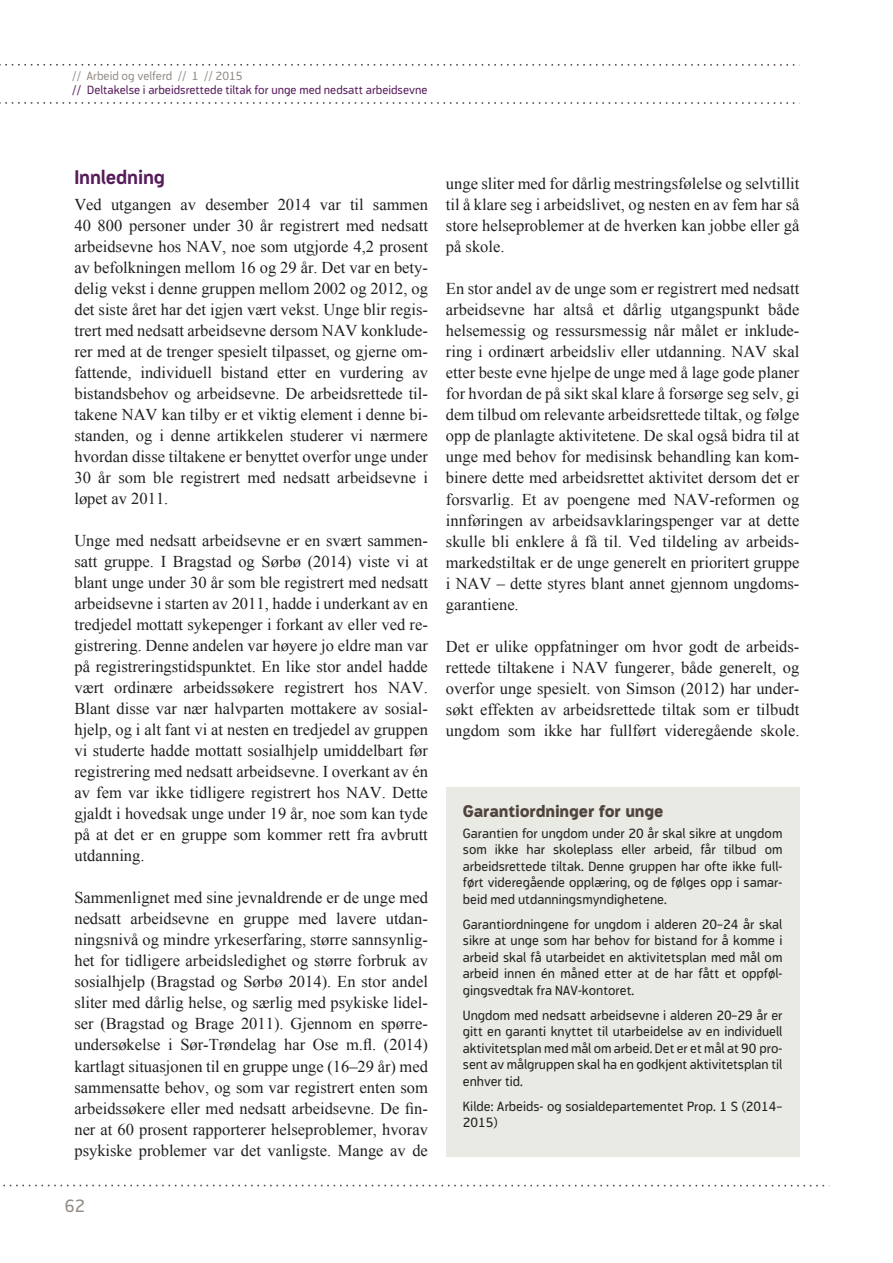
<style>
.page{position:relative;width:893px;height:1263px;background:#fff}
.page>*{position:absolute;margin:0;border:0;box-sizing:border-box;transform-origin:0 0}
.t1{font:700 19.5px "Modus";letter-spacing:-.01em;color:#561c5a}
.t2{font:18px "Modus";color:#948d87}
.t3{font:16.5px/21px "Times New Roman";color:#231f20;text-align:justify}
.t4{font:800 16.5px "Modus";letter-spacing:-.01em;color:#50433d}
.t5{font:13.5px/16.5px "Modus";color:#231f20;text-align:justify}
.t6{font:12px "Modus";color:#561c5a}
.t7{font:12px "Modus";color:#948d87}
</style>
<div class="page">
<svg style="left:0;top:64px;width:795px;height:2px"></svg>
<svg style="left:0;top:102px;width:795px;height:2px"></svg>
<svg style="left:3px;top:1185px;width:822px;height:1px"></svg>
<div style="left:446px;top:788px;width:353px;height:369px;background:#e9eae4"></div>
<p class="t7" style="left:72px;top:69px;width:172px">// Arbeid og velferd // 1 // 2015</p>
<p class="t6" style="left:72px;top:83px;width:357px">// Deltakelse i arbeidsrettede tiltak for unge med nedsatt arbeidsevne</p>
<p class="t1" style="left:74px;top:167px;width:92px">Innledning</p>
<p class="t3" style="left:74px;top:194px;width:355px">Ved utgangen av desember 2014 var til sammen 40 800 personer under 30 år registrert med nedsatt arbeidsevne hos NAV, noe som utgjorde 4,2 prosent av befolkningen mellom 16 og 29 år. Det var en bety&shy;delig vekst i denne gruppen mellom 2002 og 2012, og det siste året har det igjen vært vekst. Unge blir regis&shy;trert med nedsatt arbeidsevne dersom NAV konklude&shy;rer med at de trenger spesielt tilpasset, og gjerne om&shy;fattende, individuell bistand etter en vurdering av bistandsbehov og arbeidsevne. De arbeidsrettede til&shy;takene NAV kan tilby er et viktig element i denne bi&shy;standen, og i denne artikkelen studerer vi nærmere hvordan disse tiltakene er benyttet overfor unge under 30 år som ble registrert med nedsatt arbeidsevne i løpet av 2011.</p>
<p class="t3" style="left:74px;top:530px;width:355px">Unge med nedsatt arbeidsevne er en svært sammen&shy;satt gruppe. I Bragstad og Sørbø (2014) viste vi at blant unge under 30 år som ble registrert med nedsatt arbeidsevne i starten av 2011, hadde i underkant av en tredjedel mottatt sykepenger i forkant av eller ved re&shy;gistrering. Denne andelen var høyere jo eldre man var på registreringstidspunktet. En like stor andel hadde vært ordinære arbeidssøkere registrert hos NAV.<br>Blant disse var nær halvparten mottakere av sosial&shy;hjelp, og i alt fant vi at nesten en tredjedel av gruppen vi studerte hadde mottatt sosialhjelp umiddelbart før registrering med nedsatt arbeidsevne. I overkant av én av fem var ikke tidligere registrert hos NAV. Dette gjaldt i hovedsak unge under 19 år, noe som kan tyde på at det er en gruppe som kommer rett fra avbrutt utdanning.</p>
<p class="t3" style="left:74px;top:887px;width:355px">Sammenlignet med sine jevnaldrende er de unge med nedsatt arbeidsevne en gruppe med lavere utdan&shy;ningsnivå og mindre yrkeserfaring, større sannsynlig&shy;het for tidligere arbeidsledighet og større forbruk av sosialhjelp (Bragstad og Sørbø 2014). En stor andel sliter med dårlig helse, og særlig med psykiske lidel&shy;ser (Bragstad og Brage 2011). Gjennom en spørre&shy;undersøkelse i Sør-Trøndelag har Ose m.fl. (2014) kartlagt situasjonen til en gruppe unge (16–29 år) med sammensatte behov, og som var registrert enten som arbeidssøkere eller med nedsatt arbeidsevne. De fin&shy;ner at 60 prosent rapporterer helseproblemer, hvorav psykiske problemer var det vanligste. Mange av de</p>
<p class="t2" style="left:65px;top:1195px;width:22px">62</p>
<p class="t3" style="left:446px;top:173px;width:355px">unge sliter med for dårlig mestringsfølelse og selvtillit til å klare seg i arbeidslivet, og nesten en av fem har så store helseproblemer at de hverken kan jobbe eller gå på skole.</p>
<p class="t3" style="left:446px;top:278px;width:355px">En stor andel av de unge som er registrert med nedsatt arbeidsevne har altså et dårlig utgangspunkt både helsemessig og ressursmessig når målet er inklude&shy;ring i ordinært arbeidsliv eller utdanning. NAV skal etter beste evne hjelpe de unge med å lage gode planer for hvordan de på sikt skal klare å forsørge seg selv, gi dem tilbud om relevante arbeidsrettede tiltak, og følge opp de planlagte aktivitetene. De skal også bidra til at unge med behov for medisinsk behandling kan kom&shy;binere dette med arbeidsrettet aktivitet dersom det er forsvarlig. Et av poengene med NAV-reformen og innføringen av arbeidsavklaringspenger var at dette skulle bli enklere å få til. Ved tildeling av arbeids&shy;markedstiltak er de unge generelt en prioritert gruppe i NAV – dette styres blant annet gjennom ungdoms&shy;garantiene.</p>
<p class="t3" style="left:446px;top:635px;width:355px">Det er ulike oppfatninger om hvor godt de arbeids&shy;rettede tiltakene i NAV fungerer, både generelt, og overfor unge spesielt. von Simson (2012) har under&shy;søkt effekten av arbeidsrettede tiltak som er tilbudt ungdom som ikke har fullført videregående skole.</p>
<p class="t4" style="left:463px;top:802px;width:202px">Garantiordninger for unge</p>
<p class="t5" style="left:463px;top:825px;width:321px">Garantien for ungdom under 20 år skal sikre at ungdom som ikke har skoleplass eller arbeid, får tilbud om arbeidsrettede tiltak. Denne gruppen har ofte ikke full&shy;ført videregående opplæring, og de følges opp i samar&shy;beid med utdanningsmyndighetene.</p>
<p class="t5" style="left:463px;top:916px;width:321px">Garantiordningene for ungdom i alderen 20–24 år skal sikre at unge som har behov for bistand for å komme i arbeid skal få utarbeidet en aktivitetsplan med mål om arbeid innen én måned etter at de har fått et oppføl&shy;gingsvedtak fra NAV-kontoret.</p>
<p class="t5" style="left:463px;top:1006px;width:321px">Ungdom med nedsatt arbeidsevne i alderen 20–29 år er gitt en garanti knyttet til utarbeidelse av en individuell aktivitetsplan med mål om arbeid. Det er et mål at 90 pro&shy;sent av målgruppen skal ha en godkjent aktivitetsplan til enhver tid.</p>
<p class="t5" style="left:463px;top:1097px;width:321px">Kilde: Arbeids- og sosialdepartementet Prop. 1 S (2014–<br>2015)</p>
</div>
